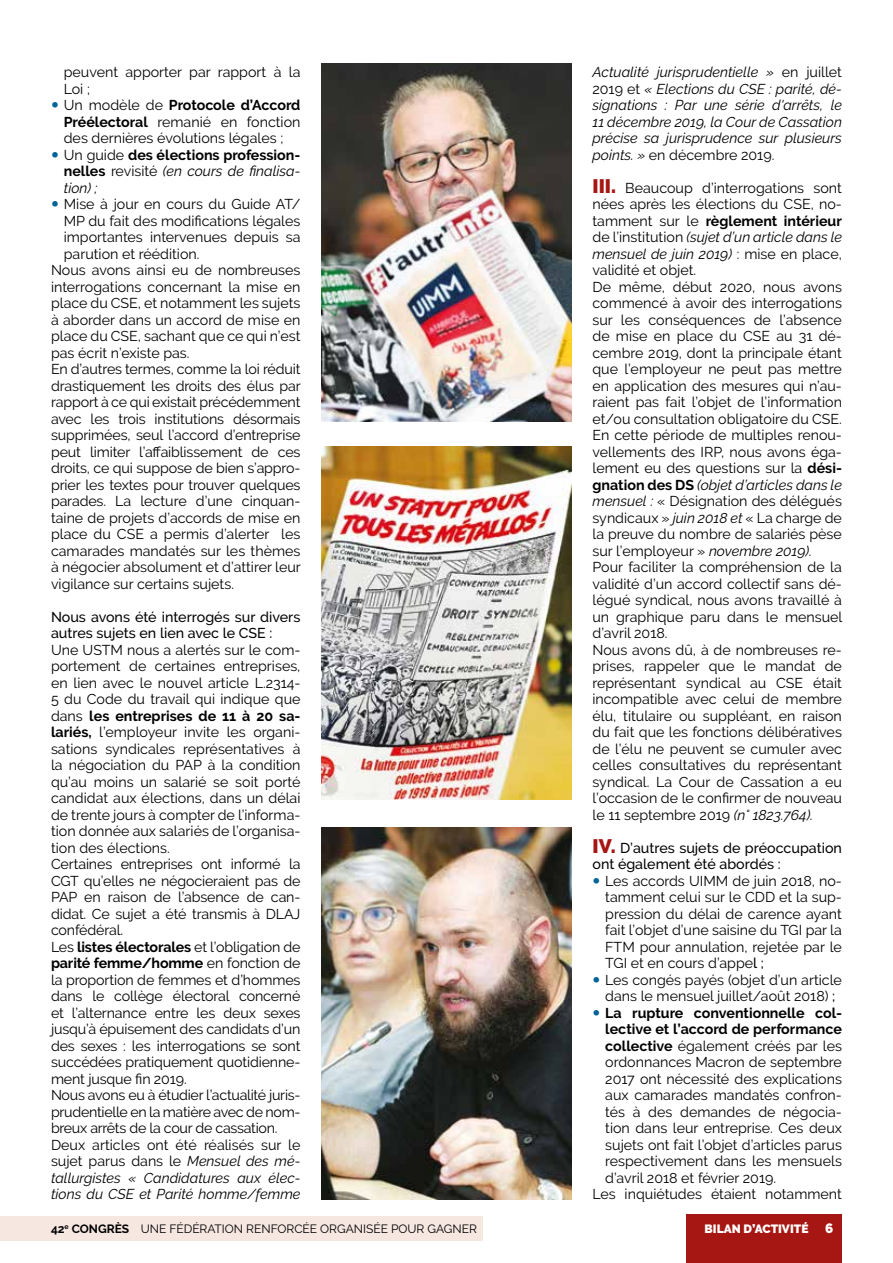
<style>
.page{position:relative;width:893px;height:1263px;background:#fff}
.page>*{position:absolute;margin:0;border:0;box-sizing:border-box;transform-origin:0 0}
.t1{font:14.25px/16.5px "Raleway";color:#000}
.t2{font:italic 14.25px/16.5px "Raleway";color:#000;text-align:justify}
.t3{font:500 14.25px/16.5px "Raleway";color:#000}
.t4{font:700 14.25px "Raleway";color:#000}
.t5{font:12px "Raleway";color:#000}
.t6{font:900 12px "Raleway";color:#fff}
.s1{font-weight:700}
.s2{font-style:italic}
.s3{font-style:normal}
.s4{font-weight:900;font-size:19.5px;color:#a61612}
.s5{font-weight:500}
.s6{font-size:13.5px}
</style>
<div class="page">
<div style="left:0;top:1216px;width:483px;height:25px;background:#f6e7e1"></div>
<div style="left:687px;top:1214px;width:155px;height:49px;background:#a61612"></div>
<img style="left:322px;top:827px;width:249px;height:372px">
<img style="left:322px;top:446px;width:249px;height:353px">
<img style="left:322px;top:64px;width:249px;height:358px">
<p class="t1" style="left:64px;top:64px;width:238px">peuvent apporter par rapport à la<br>Loi ;<br>Un modèle de <span class="s1">Protocole d’Accord<br>Préélectoral</span> remanié en fonction des dernières évolutions légales ;<br>Un guide <span class="s1">des élections profession&shy;nelles</span> revisité <span class="s2">(en cours de finalisa&shy;tion) ;</span></p>
<p class="t1" style="left:64px;top:196px;width:238px">Mise à jour en cours du Guide AT/</p>
<p class="t1" style="left:64px;top:212px;width:238px">MP du fait des modifications légales</p>
<p class="t1" style="left:64px;top:229px;width:238px">importantes intervenues depuis sa</p>
<p class="t1" style="left:64px;top:245px;width:137px">parution et réédition.</p>
<p class="t1" style="left:51px;top:262px;width:251px">Nous avons ainsi eu de nombreuses</p>
<p class="t1" style="left:51px;top:278px;width:251px">interrogations concernant la mise en</p>
<p class="t1" style="left:51px;top:295px;width:251px">place du CSE, et notamment les sujets</p>
<p class="t1" style="left:51px;top:311px;width:251px">à aborder dans un accord de mise en</p>
<p class="t1" style="left:51px;top:328px;width:251px">place du CSE, sachant que ce qui n’est</p>
<p class="t1" style="left:51px;top:344px;width:140px">pas écrit n’existe pas.</p>
<p class="t1" style="left:51px;top:361px;width:251px">En d’autres termes, comme la loi réduit</p>
<p class="t1" style="left:51px;top:377px;width:251px">drastiquement les droits des élus par</p>
<p class="t1" style="left:51px;top:394px;width:251px">rapport à ce qui existait précédemment</p>
<p class="t1" style="left:51px;top:410px;width:251px">avec les trois institutions désormais</p>
<p class="t1" style="left:51px;top:427px;width:251px">supprimées, seul l’accord d’entreprise</p>
<p class="t1" style="left:51px;top:443px;width:251px">peut limiter l’affaiblissement de ces</p>
<p class="t1" style="left:51px;top:460px;width:251px">droits, ce qui suppose de bien s’appro-</p>
<p class="t1" style="left:51px;top:476px;width:251px">prier les textes pour trouver quelques</p>
<p class="t1" style="left:51px;top:493px;width:251px">parades. La lecture d’une cinquan-</p>
<p class="t1" style="left:51px;top:509px;width:251px">taine de projets d’accords de mise en</p>
<p class="t1" style="left:51px;top:526px;width:251px">place du CSE a permis d’alerter les</p>
<p class="t1" style="left:51px;top:542px;width:251px">camarades mandatés sur les thèmes</p>
<p class="t1" style="left:51px;top:559px;width:251px">à négocier absolument et d’attirer leur</p>
<p class="t1" style="left:51px;top:575px;width:184px">vigilance sur certains sujets.</p>
<p class="t3" style="left:51px;top:608px;width:251px">Nous avons été interrogés sur divers autres sujets en lien avec le CSE :</p>
<p class="t1" style="left:51px;top:641px;width:251px">Une USTM nous a alertés sur le com&shy;portement de certaines entreprises, en lien avec le nouvel article L.2314- 5 du Code du travail qui indique que dans <span class="s1">les entreprises de 11 à 20 sa&shy;lariés,</span> l’employeur invite les organi&shy;sations syndicales représentatives à la négociation du PAP à la condition qu’au moins un salarié se soit porté candidat aux élections, dans un délai de trente jours à compter de l’informa&shy;tion donnée aux salariés de l’organisa&shy;tion des élections.<br>Certaines entreprises ont informé la CGT qu’elles ne négocieraient pas de PAP en raison de l’absence de can&shy;didat. Ce sujet a été transmis à DLAJ confédéral.<br>Les <span class="s1">listes électorales</span> et l’obligation de <span class="s1">parité femme/homme</span> en fonction de la proportion de femmes et d’hommes dans le collège électoral concerné et l’alternance entre les deux sexes jusqu’à épuisement des candidats d’un des sexes : les interrogations se sont succédées pratiquement quotidienne&shy;ment jusque fin 2019.<br>Nous avons eu à étudier l’actualité juris&shy;prudentielle en la matière avec de nom&shy;breux arrêts de la cour de cassation.<br>Deux articles ont été réalisés sur le sujet parus dans le <span class="s2">Mensuel des mé&shy;tallurgistes « Candidatures aux élec&shy;tions du CSE et Parité homme/femme</span></p>
<p class="t2" style="left:592px;top:64px;width:251px">Actualité jurisprudentielle » <span class="s3">en juillet 2019 et</span> « Elections du CSE : parité, dé&shy;signations : Par une série d'arrêts, le 11 décembre 2019, la Cour de Cassation précise sa jurisprudence sur plusieurs points. » <span class="s3">en décembre 2019.</span></p>
<p class="t1" style="left:592px;top:179px;width:251px"><span class="s4">III.</span> Beaucoup d’interrogations sont nées après les élections du CSE, no&shy;tamment sur le <span class="s1">règlement intérieur </span>de l’institution <span class="s2">(sujet d’un article dans le mensuel de juin 2019)</span> : mise en place, validité et objet.<br>De même, début 2020, nous avons commencé à avoir des interrogations sur les conséquences de l’absence de mise en place du CSE au 31 dé&shy;cembre 2019, dont la principale étant que l’employeur ne peut pas mettre en application des mesures qui n’au&shy;raient pas fait l’objet de l’information et/ou consultation obligatoire du CSE.<br>En cette période de multiples renou&shy;vellements des IRP, nous avons éga&shy;lement eu des questions sur la <span class="s1">dési&shy;gnation des DS</span> <span class="s2">(objet d’articles dans le mensuel :</span> « Désignation des délégués syndicaux » <span class="s2">juin 2018 et</span> « La charge de la preuve du nombre de salariés pèse sur l’employeur » <span class="s2">novembre 2019).<br></span>Pour faciliter la compréhension de la validité d’un accord collectif sans dé&shy;légué syndical, nous avons travaillé à un graphique paru dans le mensuel d’avril 2018.<br>Nous avons dû, à de nombreuses re&shy;prises, rappeler que le mandat de représentant syndical au CSE était incompatible avec celui de membre élu, titulaire ou suppléant, en raison du fait que les fonctions délibératives de l’élu ne peuvent se cumuler avec celles consultatives du représentant syndical. La Cour de Cassation a eu l’occasion de le confirmer de nouveau le 11 septembre 2019 <span class="s2">(n° 18‐23.764).</span></p>
<p class="t3" style="left:592px;top:839px;width:251px"><span class="s4">IV.</span> D’autres sujets de préoccupation ont également été abordés :</p>
<p class="t1" style="left:605px;top:872px;width:238px">Les accords UIMM de juin 2018, no-</p>
<p class="t1" style="left:605px;top:889px;width:238px">tamment celui sur le CDD et la sup-</p>
<p class="t1" style="left:605px;top:905px;width:238px">pression du délai de carence ayant</p>
<p class="t1" style="left:605px;top:922px;width:238px">fait l’objet d’une saisine du TGI par la</p>
<p class="t1" style="left:605px;top:938px;width:238px">FTM pour annulation, rejetée par le</p>
<p class="t1" style="left:605px;top:955px;width:160px">TGI et en cours d’appe<span class="s5">l ;</span></p>
<p class="t1" style="left:605px;top:971px;width:238px">Les congés payés (objet d’un article</p>
<p class="t1" style="left:605px;top:988px;width:232px">dans le mensuel juillet/août 2018) <span class="s5">;</span></p>
<p class="t4" style="left:605px;top:1005px;width:238px">La rupture conventionnelle col-</p>
<p class="t4" style="left:605px;top:1021px;width:238px">lective et l’accord de performance</p>
<p class="t1" style="left:605px;top:1037px;width:238px"><span class="s1">collective</span> également créés par les</p>
<p class="t1" style="left:605px;top:1054px;width:238px">ordonnances Macron de septembre</p>
<p class="t1" style="left:605px;top:1070px;width:238px">2017 ont nécessité des explications</p>
<p class="t1" style="left:605px;top:1087px;width:238px">aux camarades mandatés confron-</p>
<p class="t1" style="left:605px;top:1103px;width:238px">tés à des demandes de négocia-</p>
<p class="t1" style="left:605px;top:1120px;width:238px">tion dans leur entreprise. Ces deux</p>
<p class="t1" style="left:605px;top:1136px;width:238px">sujets ont fait l’objet d’articles parus</p>
<p class="t1" style="left:605px;top:1153px;width:238px">respectivement dans les mensuels</p>
<p class="t1" style="left:605px;top:1169px;width:172px">d’avril 2018 et février 2019.</p>
<p class="t1" style="left:592px;top:1186px;width:251px">Les inquiétudes étaient notamment</p>
<p class="t5" style="left:51px;top:1222px;width:427px"><span class="s1">42</span><sup>e</sup> <span class="s1">CONGRÈS</span> UNE FÉDÉRATION RENFORCÉE ORGANISÉE POUR GAGNER</p>
<p class="t6" style="left:705px;top:1222px;width:130px">BILAN D’ACTIVITÉ <span class="s6">6</span></p>
</div>
